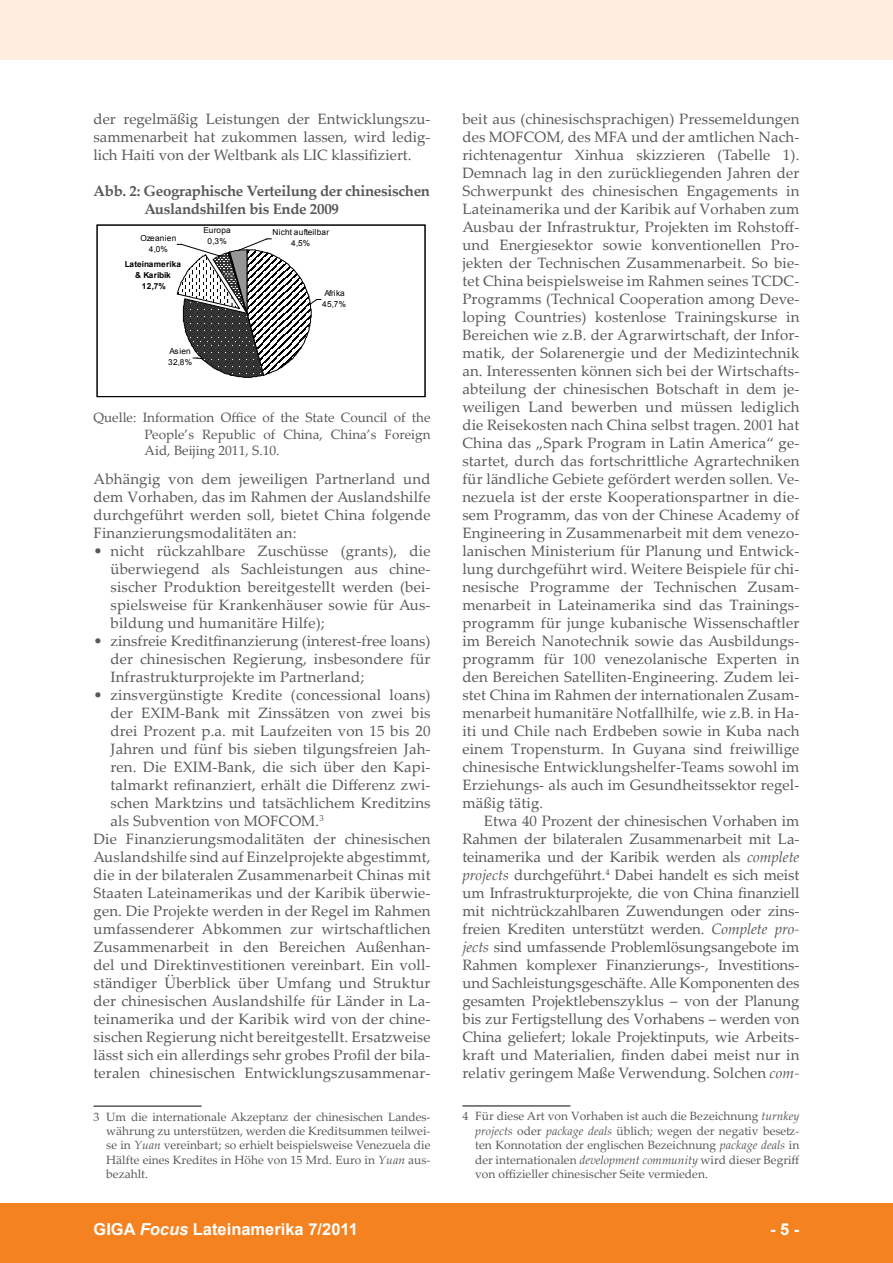
<style>
.page{position:relative;width:893px;height:1263px;background:#fff}
.page>*{position:absolute;margin:0;border:0;box-sizing:border-box;transform-origin:0 0}
.t1{font:700 16.5px "Arial";color:#fff}
.t2{font:15px/18px "Palatino Linotype";letter-spacing:.01em;color:#58595b;text-align:justify}
.t3{font:700 15px/18px "Palatino Linotype";letter-spacing:-.02em;color:#58595b}
.t4{font:13.5px/16.2px "Palatino Linotype";color:#58595b;text-align:justify}
.t5{font:12px/14.4px "Palatino Linotype";color:#58595b;text-align:justify}
.t6{font:8.25px/10.9px "Arial";letter-spacing:.03em;color:#000}
.t7{font:700 8.25px/10.9px "Arial";letter-spacing:.015em;color:#000;text-align:center}
.t8{font:8.25px/10.9px "Arial";letter-spacing:.005em;color:#000}
.s1{font-style:italic}
</style>
<div class="page">
<div style="left:0;top:1203px;width:893px;height:60px;background:#f58220"></div>
<div style="left:0;top:0;width:893px;height:60px;background:#ffefe1"></div>
<hr style="left:94px;top:1105px;width:108px;height:2px;background:#58595b">
<hr style="left:462px;top:1105px;width:108px;height:2px;background:#58595b">
<svg style="left:176px;top:238px;width:145px;height:140px"></svg>
<div style="left:97px;top:225px;width:328px;height:172px;border:1px solid #000"></div>
<p class="t2" style="left:94px;top:110px;width:338px">der regelmäßig Leistungen der Entwicklungszu&shy;sammenarbeit hat zukommen lassen, wird ledig&shy;lich Haiti von der Weltbank als LIC klassifiziert.</p>
<p class="t3" style="left:145px;top:182px;width:287px;text-indent:-51px">Abb. 2: Geographische Verteilung der chinesischen<br>Auslandshilfen bis Ende 2009</p>
<p class="t6" style="left:141px;top:232px;width:37px">Ozeanien</p>
<p class="t6" style="left:149px;top:243px;width:21px">4,0%</p>
<p class="t7" style="left:125px;top:258px;width:58px">Lateinamerika &amp; Karibik<br>12,7%</p>
<p class="t6" style="left:203px;top:225px;width:29px">Europa</p>
<p class="t6" style="left:208px;top:236px;width:21px">0,3%</p>
<p class="t6" style="left:168px;top:346px;width:25px">Asien<br>32,8%</p>
<p class="t6" style="left:272px;top:227px;width:58px;text-align:center">Nicht aufteilbar<br>4,5%</p>
<p class="t8" style="left:322px;top:288px;width:25px">Afrika<br>45,7%</p>
<p class="t4" style="left:145px;top:409px;width:287px;text-indent:-51px">Quelle: Information Office of the State Council of the People’s Republic of China, China’s Foreign Aid, Beijing 2011, S.10.</p>
<p class="t2" style="left:94px;top:470px;width:339px">Abhängig von dem jeweiligen Partnerland und dem Vorhaben, das im Rahmen der Auslandshilfe durchgeführt werden soll, bietet China folgende Finanzierungsmodalitäten an:</p>
<p class="t2" style="left:111px;top:542px;width:321px;text-indent:-17px">• nicht rückzahlbare Zuschüsse (grants), die überwiegend als Sachleistungen aus chine&shy;sischer Produktion bereitgestellt werden (bei&shy;spielsweise für Krankenhäuser sowie für Aus&shy;bildung und humanitäre Hilfe);</p>
<p class="t2" style="left:111px;top:632px;width:321px;text-indent:-17px">• zinsfreie Kreditfinanzierung (interest-free loans) der chinesischen Regierung, insbesondere für Infrastrukturprojekte im Partnerland;</p>
<p class="t2" style="left:94px;top:686px;width:338px">• zinsvergünstigte Kredite (concessional loans)</p>
<p class="t2" style="left:111px;top:704px;width:321px">der EXIM-Bank mit Zinssätzen von zwei bis</p>
<p class="t2" style="left:111px;top:722px;width:321px">drei Prozent p.a. mit Laufzeiten von 15 bis 20</p>
<p class="t2" style="left:111px;top:740px;width:321px">Jahren und fünf bis sieben tilgungsfreien Jah-</p>
<p class="t2" style="left:111px;top:758px;width:322px">ren. Die EXIM-Bank, die sich über den Kapi-</p>
<p class="t2" style="left:111px;top:776px;width:321px">talmarkt refinanziert, erhält die Differenz zwi-</p>
<p class="t2" style="left:111px;top:794px;width:321px">schen Marktzins und tatsächlichem Kreditzins</p>
<p class="t2" style="left:111px;top:812px;width:215px">als Subvention von MOFCOM.<sup>3</sup></p>
<p class="t2" style="left:94px;top:830px;width:338px">Die Finanzierungsmodalitäten der chinesischen</p>
<p class="t2" style="left:94px;top:848px;width:338px">Auslandshilfe sind auf Einzelprojekte abgestimmt,</p>
<p class="t2" style="left:94px;top:866px;width:338px">die in der bilateralen Zusammenarbeit Chinas mit</p>
<p class="t2" style="left:94px;top:884px;width:338px">Staaten Lateinamerikas und der Karibik überwie-</p>
<p class="t2" style="left:94px;top:902px;width:338px">gen. Die Projekte werden in der Regel im Rahmen</p>
<p class="t2" style="left:94px;top:920px;width:338px">umfassenderer Abkommen zur wirtschaftlichen</p>
<p class="t2" style="left:94px;top:938px;width:338px">Zusammenarbeit in den Bereichen Außenhan-</p>
<p class="t2" style="left:94px;top:956px;width:338px">del und Direktinvestitionen vereinbart. Ein voll-</p>
<p class="t2" style="left:94px;top:974px;width:338px">ständiger Überblick über Umfang und Struktur</p>
<p class="t2" style="left:94px;top:992px;width:338px">der chinesischen Auslandshilfe für Länder in La-</p>
<p class="t2" style="left:94px;top:1010px;width:338px">teinamerika und der Karibik wird von der chine-</p>
<p class="t2" style="left:94px;top:1028px;width:338px">sischen Regierung nicht bereitgestellt. Ersatzweise</p>
<p class="t2" style="left:94px;top:1046px;width:338px">lässt sich ein allerdings sehr grobes Profil der bila-</p>
<p class="t2" style="left:94px;top:1064px;width:338px">teralen chinesischen Entwicklungszusammenar-</p>
<p class="t5" style="left:106px;top:1109px;width:326px;text-indent:-13px">3 Um die internationale Akzeptanz der chinesischen Landes&shy;währung zu unterstützen, werden die Kreditsummen teilwei&shy;se in <span class="s1">Yuan</span> vereinbart; so erhielt beispielsweise Venezuela die Hälfte eines Kredites in Höhe von 15 Mrd. Euro in <span class="s1">Yuan</span> aus&shy;bezahlt.</p>
<p class="t2" style="left:462px;top:110px;width:339px">beit aus (chinesischsprachigen) Pressemeldungen des MOFCOM, des MFA und der amtlichen Nach&shy;richtenagentur Xinhua skizzieren (Tabelle 1).<br>Demnach lag in den zurückliegenden Jahren der Schwerpunkt des chinesischen Engagements in Lateinamerika und der Karibik auf Vorhaben zum Ausbau der Infrastruktur, Projekten im Rohstoff&shy;und Energiesektor sowie konventionellen Pro&shy;jekten der Technischen Zusammenarbeit. So bie&shy;tet China beispielsweise im Rahmen seines TCDC-Programms (Technical Cooperation among Deve&shy;loping Countries) kostenlose Trainingskurse in Bereichen wie z.B. der Agrarwirtschaft, der Infor&shy;matik, der Solarenergie und der Medizintechnik an. Interessenten können sich bei der Wirtschafts&shy;abteilung der chinesischen Botschaft in dem je&shy;weiligen Land bewerben und müssen lediglich die Reisekosten nach China selbst tragen. 2001 hat China das „Spark Program in Latin America“ ge&shy;startet, durch das fortschrittliche Agrartechniken für ländliche Gebiete gefördert werden sollen. Ve&shy;nezuela ist der erste Kooperationspartner in die&shy;sem Programm, das von der Chinese Academy of Engineering in Zusammenarbeit mit dem venezo&shy;lanischen Ministerium für Planung und Entwick&shy;lung durchgeführt wird. Weitere Beispiele für chi&shy;nesische Programme der Technischen Zusam&shy;menarbeit in Lateinamerika sind das Trainings&shy;programm für junge kubanische Wissenschaftler im Bereich Nanotechnik sowie das Ausbildungs&shy;programm für 100 venezolanische Experten in den Bereichen Satelliten-Engineering. Zudem lei&shy;stet China im Rahmen der internationalen Zusam&shy;menarbeit humanitäre Notfallhilfe, wie z.B. in Ha&shy;iti und Chile nach Erdbeben sowie in Kuba nach einem Tropensturm. In Guyana sind freiwillige chinesische Entwicklungshelfer-Teams sowohl im Erziehungs- als auch im Gesundheitssektor regel&shy;mäßig tätig.</p>
<p class="t2" style="left:462px;top:812px;width:338px;text-indent:21px">Etwa 40 Prozent der chinesischen Vorhaben im Rahmen der bilateralen Zusammenarbeit mit La&shy;teinamerika und der Karibik werden als <span class="s1">complete projects</span> durchgeführt.<sup>4</sup> Dabei handelt es sich meist um Infrastrukturprojekte, die von China finanziell mit nichtrückzahlbaren Zuwendungen oder zins&shy;freien Krediten unterstützt werden. <span class="s1">Complete pro&shy;jects</span> sind umfassende Problemlösungsangebote im Rahmen komplexer Finanzierungs-, Investitions&shy;und Sachleistungsgeschäfte. Alle Komponenten des gesamten Projektlebenszyklus – von der Planung bis zur Fertigstellung des Vorhabens – werden von China geliefert; lokale Projektinputs, wie Arbeits&shy;kraft und Materialien, finden dabei meist nur in relativ geringem Maße Verwendung. Solchen <span class="s1">com-</span></p>
<p class="t5" style="left:475px;top:1108px;width:326px;text-indent:-13px">4 Für diese Art von Vorhaben ist auch die Bezeichnung <span class="s1">turnkey projects</span> oder <span class="s1">package deals</span> üblich; wegen der negativ besetz&shy;ten Konnotation der englischen Bezeichnung <span class="s1">package deals</span> in der internationalen <span class="s1">development community</span> wird dieser Begriff von offizieller chinesischer Seite vermieden.</p>
<p class="t1" style="left:94px;top:1218px;width:266px">GIGA <span class="s1">Focus</span> Lateinamerika 7/2011</p>
<p class="t1" style="left:770px;top:1218px;width:31px">- 5 -</p>
</div>
